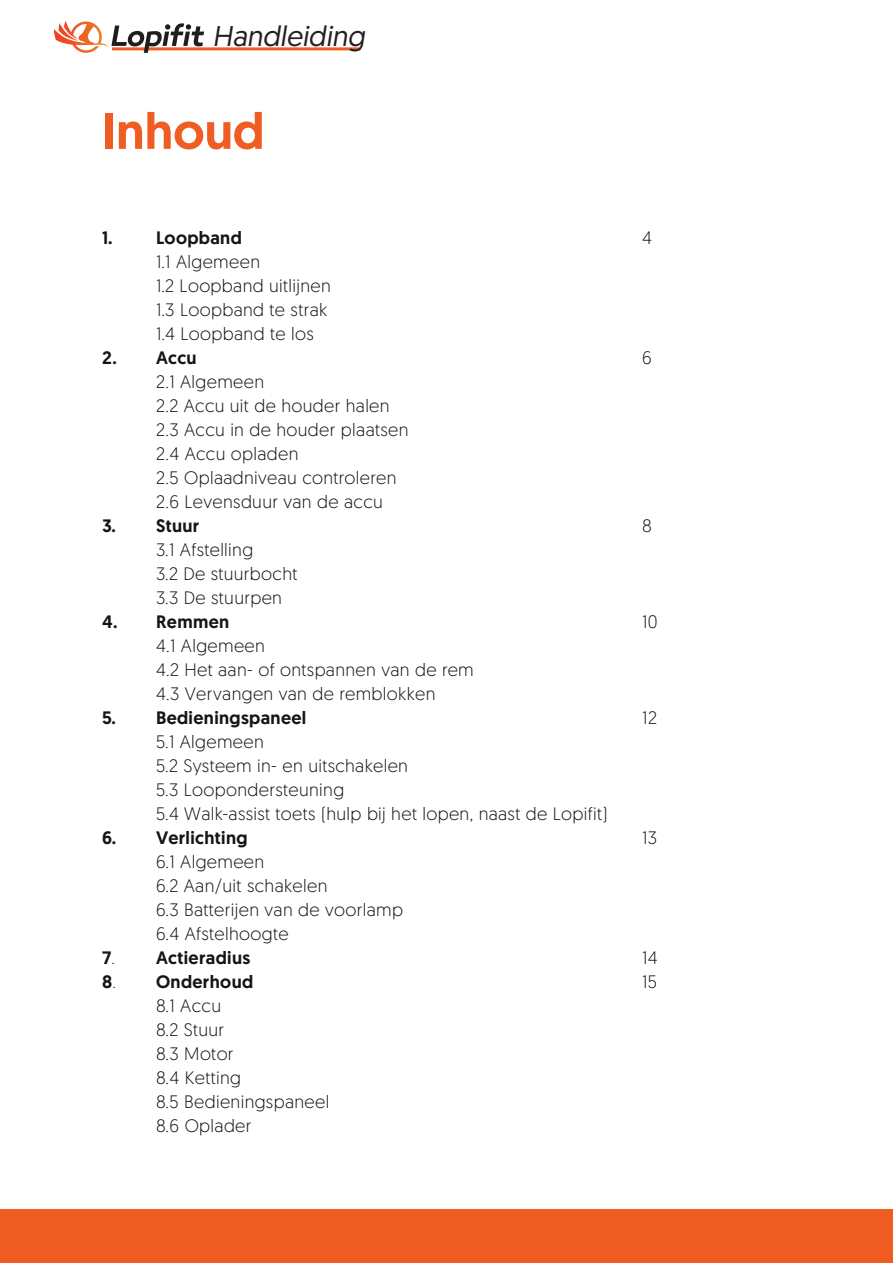
<style>
.page{position:relative;width:893px;height:1263px;background:#fff}
.page>*{position:absolute;margin:0;border:0;box-sizing:border-box;transform-origin:0 0}
.Titel{font:500 51px "Geomanist";color:#ef5d22}
.t1{font:italic 28.5px "Geomanist";color:#231f20}
.Tekst{font:300 18px "Geomanist";letter-spacing:.02em;color:#151515}
.Tekst-2{font:500 18px "Geomanist";letter-spacing:.02em;color:#151515}
.s1{font-weight:300;color:#333}
</style>
<div class="page">
<div style="left:0;top:1209px;width:893px;height:54px;background:#ef5d22"></div>
<hr style="left:112px;top:47px;width:249px;height:3px;background:#ef5d22">
<svg style="left:54px;top:21px;width:150px;height:32px"></svg>
<h2 class="t1" style="left:213px;top:18px;width:159px">Handleiding</h2>
<p class="Titel" style="left:102px;top:97px;width:164px">Inhoud</p>
<p class="Tekst-2" style="left:102px;top:225px;width:12px">1.</p>
<p class="Tekst-2" style="left:156px;top:225px;width:87px">Loopband</p>
<p class="Tekst" style="left:642px;top:226px;width:11px">4</p>
<p class="Tekst" style="left:156px;top:250px;width:106px">1.1 Algemeen</p>
<p class="Tekst" style="left:156px;top:274px;width:176px">1.2 Loopband uitlijnen</p>
<p class="Tekst" style="left:156px;top:298px;width:173px">1.3 Loopband te strak</p>
<p class="Tekst" style="left:156px;top:322px;width:159px">1.4 Loopband te los</p>
<p class="Tekst-2" style="left:102px;top:345px;width:96px">2. Accu</p>
<p class="Tekst" style="left:642px;top:346px;width:11px">6</p>
<p class="Tekst" style="left:156px;top:370px;width:110px">2.1 Algemeen</p>
<p class="Tekst" style="left:156px;top:394px;width:235px">2.2 Accu uit de houder halen</p>
<p class="Tekst" style="left:156px;top:418px;width:254px">2.3 Accu in de houder plaatsen</p>
<p class="Tekst" style="left:156px;top:442px;width:144px">2.4 Accu opladen</p>
<p class="Tekst" style="left:156px;top:466px;width:242px">2.5 Oplaadniveau controleren</p>
<p class="Tekst" style="left:156px;top:490px;width:228px">2.6 Levensduur van de accu</p>
<p class="Tekst-2" style="left:102px;top:513px;width:99px">3. Stuur</p>
<p class="Tekst" style="left:642px;top:514px;width:11px">8</p>
<p class="Tekst" style="left:156px;top:538px;width:99px">3.1 Afstelling</p>
<p class="Tekst" style="left:156px;top:562px;width:143px">3.2 De stuurbocht</p>
<p class="Tekst" style="left:156px;top:586px;width:127px">3.3 De stuurpen</p>
<p class="Tekst-2" style="left:102px;top:609px;width:129px">4. Remmen</p>
<p class="Tekst" style="left:642px;top:610px;width:17px">10</p>
<p class="Tekst" style="left:156px;top:634px;width:110px">4.1 Algemeen</p>
<p class="Tekst" style="left:156px;top:658px;width:319px">4.2 Het aan- of ontspannen van de rem</p>
<p class="Tekst" style="left:156px;top:682px;width:281px">4.3 Vervangen van de remblokken</p>
<p class="Tekst-2" style="left:102px;top:705px;width:206px">5. Bedieningspaneel</p>
<p class="Tekst" style="left:642px;top:706px;width:16px">12</p>
<p class="Tekst" style="left:156px;top:730px;width:109px">5.1 Algemeen</p>
<p class="Tekst" style="left:156px;top:754px;width:254px">5.2 Systeem in- en uitschakelen</p>
<p class="Tekst" style="left:156px;top:778px;width:190px">5.3 Loopondersteuning</p>
<p class="Tekst" style="left:156px;top:802px;width:453px">5.4 Walk-assist toets (hulp bij het lopen, naast de Lopifit)</p>
<p class="Tekst-2" style="left:102px;top:825px;width:147px">6. Verlichting</p>
<p class="Tekst" style="left:642px;top:826px;width:17px">13</p>
<p class="Tekst" style="left:156px;top:850px;width:110px">6.1 Algemeen</p>
<p class="Tekst" style="left:156px;top:874px;width:173px">6.2 Aan/uit schakelen</p>
<p class="Tekst" style="left:156px;top:898px;width:249px">6.3 Batterijen van de voorlamp</p>
<p class="Tekst" style="left:156px;top:922px;width:134px">6.4 Afstelhoogte</p>
<p class="Tekst-2" style="left:102px;top:945px;width:150px">7<span class="s1">.</span> Actieradius</p>
<p class="Tekst" style="left:642px;top:946px;width:17px">14</p>
<p class="Tekst-2" style="left:102px;top:969px;width:153px">8<span class="s1">.</span> Onderhoud</p>
<p class="Tekst" style="left:642px;top:970px;width:16px">15</p>
<p class="Tekst" style="left:156px;top:994px;width:66px">8.1 Accu</p>
<p class="Tekst" style="left:156px;top:1018px;width:70px">8.2 Stuur</p>
<p class="Tekst" style="left:156px;top:1042px;width:79px">8.3 Motor</p>
<p class="Tekst" style="left:156px;top:1066px;width:87px">8.4 Ketting</p>
<p class="Tekst" style="left:156px;top:1090px;width:175px">8.5 Bedieningspaneel</p>
<p class="Tekst" style="left:156px;top:1114px;width:97px">8.6 Oplader</p>
</div>
